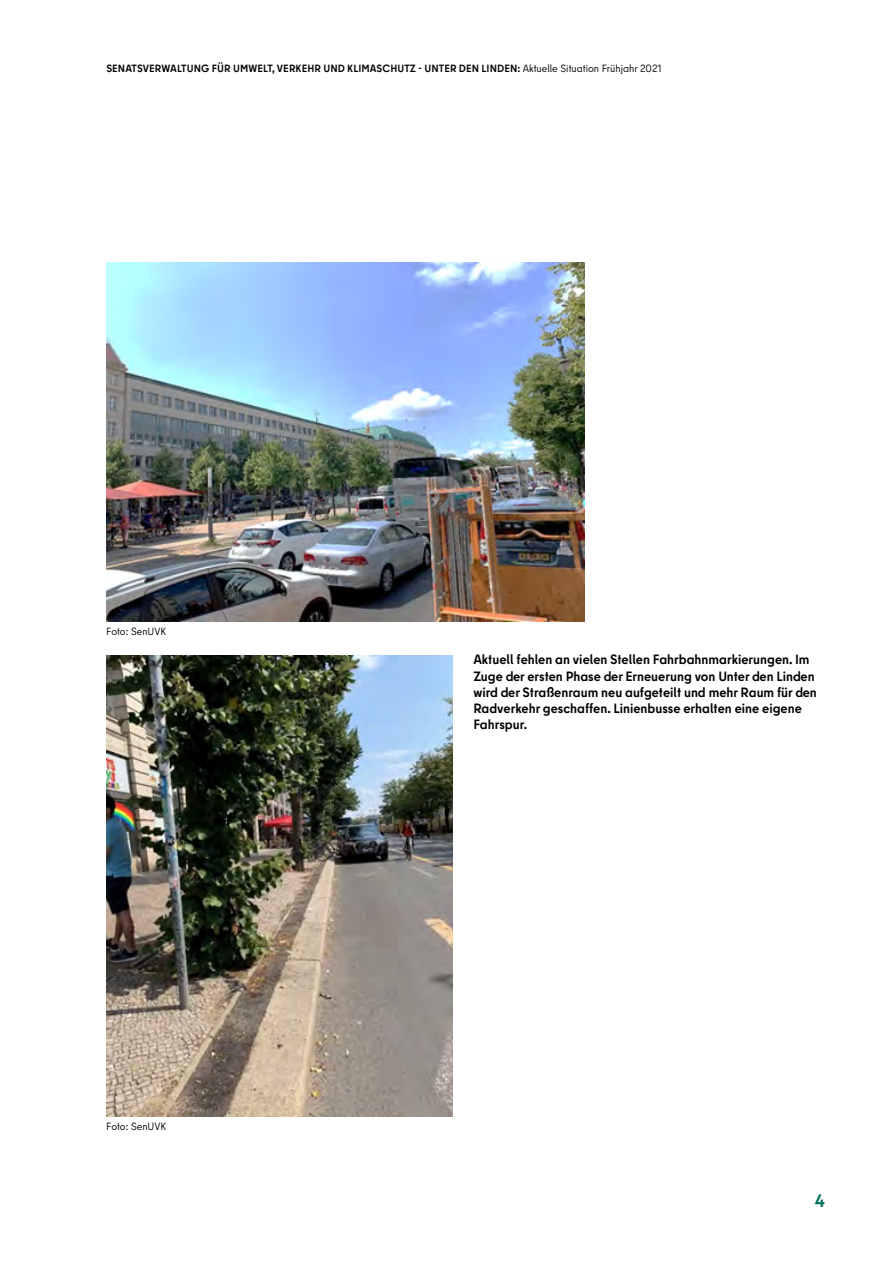
<style>
.page{position:relative;width:893px;height:1263px;background:#fff}
.page>*{position:absolute;margin:0;border:0;box-sizing:border-box;transform-origin:0 0}
.Pagina_Rot{font:700 18px "Berlin Type";color:#006f59}
.t1{font:700 13.5px/16.2px "Berlin Type";color:#000}
.t2{font:700 10.5px "Berlin Type";letter-spacing:.01em;color:#000}
.t3{font:10.5px "Berlin Type";letter-spacing:-.005em;color:#000}
.s1{font-weight:400}
</style>
<div class="page">
<img style="left:107px;top:655px;width:346px;height:461px">
<img style="left:107px;top:263px;width:478px;height:358px">
<p class="t2" style="left:106px;top:61px;width:557px">SENATSVERWALTUNG FÜR UMWELT, VERKEHR UND KLIMASCHUTZ - UNTER DEN LINDEN: <span class="s1">Aktuelle Situation Frühjahr 2021</span></p>
<p class="t3" style="left:106px;top:625px;width:61px">Foto: SenUVK</p>
<p class="t3" style="left:106px;top:1120px;width:61px">Foto: SenUVK</p>
<p class="t1" style="left:473px;top:652px;width:345px">Aktuell fehlen an vielen Stellen Fahrbahnmarkierungen. Im Zuge der ersten Phase der Erneuerung von Unter den Linden wird der Straßenraum neu aufgeteilt und mehr Raum für den Radverkehr geschaffen. Linienbusse erhalten eine eigene Fahrspur.</p>
<p class="Pagina_Rot" style="left:815px;top:1189px;width:12px">4</p>
</div>
